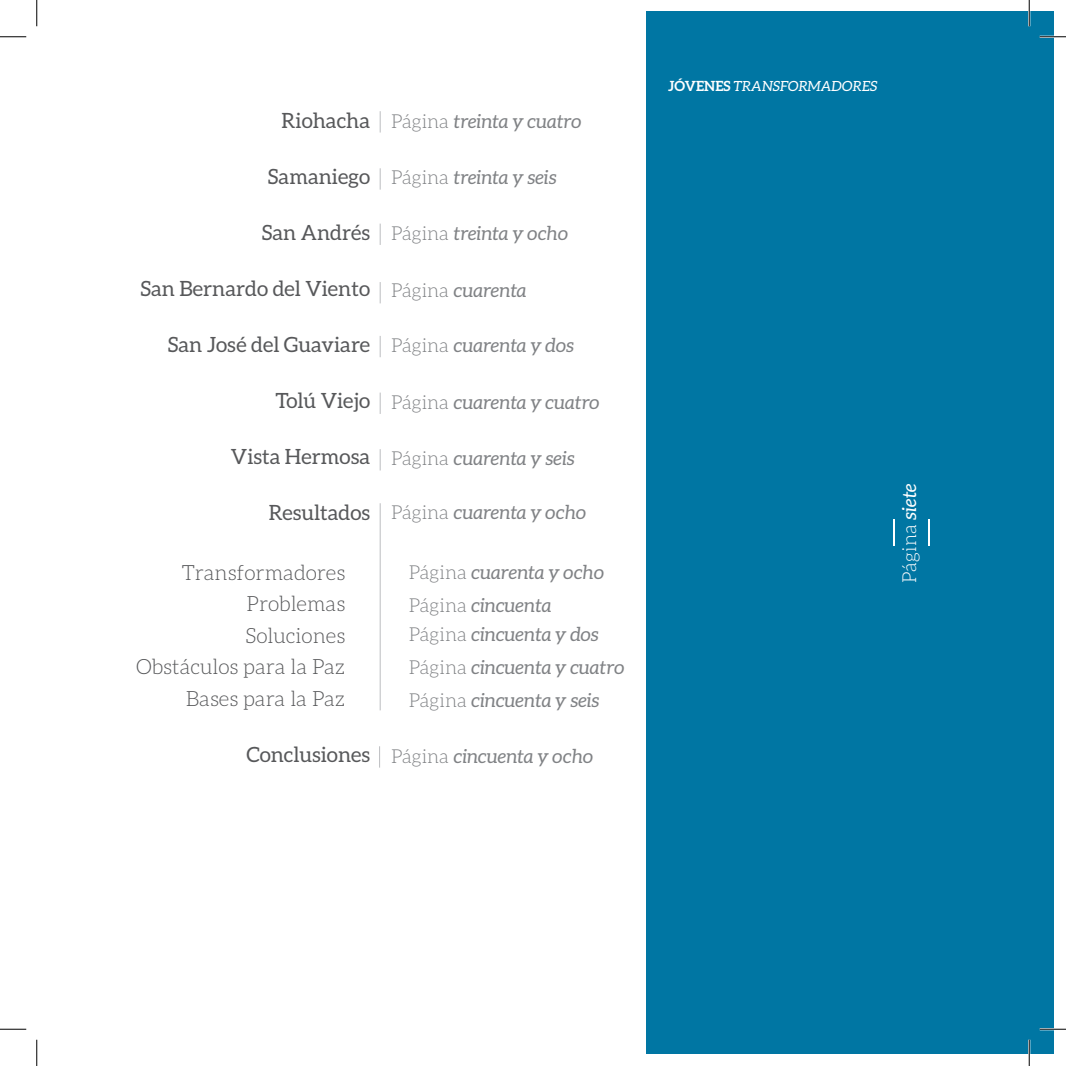
<style>
.page{position:relative;width:1066px;height:1066px;background:#fff}
.page>*{position:absolute;margin:0;border:0;box-sizing:border-box;transform-origin:0 0}
.t1{font:21px "Aleo";color:#57585a}
.t2{font:300 21px "Aleo";color:#57585a}
.t3{font:italic 19.25px "Aleo";color:#808285}
.t4{font:300 19.25px "Aleo";color:#fff}
.t5{font:italic 14px "Aleo";color:#fff}
.s1{font-weight:700;font-style:normal}
.s2{font-weight:300;font-style:normal}
.s3{font-weight:400;font-style:italic}
</style>
<div class="page">
<div style="left:646px;top:12px;width:408px;height:1042px;background:#0076a3"></div>
<svg style="left:893px;top:519px;width:1px;height:27px"></svg>
<hr style="left:928px;top:519px;width:2px;height:27px;background:#fff">
<svg style="left:380px;top:111px;width:1px;height:21px"></svg>
<svg style="left:380px;top:168px;width:1px;height:22px"></svg>
<svg style="left:380px;top:224px;width:1px;height:21px"></svg>
<svg style="left:380px;top:282px;width:1px;height:21px"></svg>
<svg style="left:380px;top:336px;width:1px;height:21px"></svg>
<svg style="left:380px;top:392px;width:1px;height:22px"></svg>
<svg style="left:380px;top:449px;width:1px;height:21px"></svg>
<hr style="left:380px;top:503px;width:1px;height:207px;background:#bcbdc0">
<svg style="left:379px;top:746px;width:1px;height:21px"></svg>
<hr style="left:1039px;top:36px;width:27px;height:2px;background:#fff">
<hr style="left:1039px;top:1028px;width:27px;height:2px;background:#fff">
<hr style="left:1028px;top:0;width:2px;height:26px;background:#fff">
<hr style="left:1028px;top:1039px;width:2px;height:27px;background:#fff">
<svg style="left:0;top:36px;width:26px;height:1px"></svg>
<svg style="left:1039px;top:36px;width:27px;height:1px"></svg>
<svg style="left:0;top:1029px;width:26px;height:1px"></svg>
<svg style="left:1039px;top:1029px;width:27px;height:1px"></svg>
<svg style="left:36px;top:0;width:1px;height:26px"></svg>
<svg style="left:36px;top:1039px;width:1px;height:27px"></svg>
<svg style="left:1029px;top:0;width:1px;height:26px"></svg>
<svg style="left:1029px;top:1039px;width:1px;height:27px"></svg>
<p class="t5" style="left:668px;top:78px;width:211px"><span class="s1">JÓVENES</span> TRANSFORMADORES</p>
<p class="t1" style="left:281px;top:109px;width:90px">Riohacha</p>
<p class="t3" style="left:391px;top:110px;width:192px"><span class="s2">Página</span> treinta y cuatro</p>
<p class="t1" style="left:268px;top:165px;width:104px">Samaniego</p>
<p class="t1" style="left:262px;top:221px;width:110px">San Andrés</p>
<p class="t3" style="left:391px;top:167px;width:167px"><span class="s2">Página</span> treinta y seis</p>
<p class="t3" style="left:391px;top:222px;width:178px"><span class="s2">Página</span> treinta y ocho</p>
<p class="t1" style="left:141px;top:277px;width:231px">San Bernardo del Viento</p>
<p class="t3" style="left:391px;top:279px;width:137px"><span class="s2">Página</span> cuarenta</p>
<p class="t1" style="left:168px;top:333px;width:204px">San José del Guaviare</p>
<p class="t1" style="left:275px;top:389px;width:96px">Tolú Viejo</p>
<p class="t1" style="left:231px;top:445px;width:141px">Vista Hermosa</p>
<p class="t1" style="left:269px;top:501px;width:103px">Resultados</p>
<p class="t2" style="left:182px;top:561px;width:165px">Transformadores</p>
<p class="t2" style="left:247px;top:592px;width:100px">Problemas</p>
<p class="t2" style="left:246px;top:624px;width:101px">Soluciones</p>
<p class="t2" style="left:136px;top:655px;width:211px">Obstáculos para la Paz</p>
<p class="t2" style="left:186px;top:687px;width:161px">Bases para la Paz</p>
<p class="t1" style="left:246px;top:742px;width:125px">Conclusiones</p>
<p class="t3" style="left:391px;top:334px;width:184px"><span class="s2">Página</span> cuarenta y dos</p>
<p class="t3" style="left:391px;top:392px;width:210px"><span class="s2">Página</span> cuarenta y cuatro</p>
<p class="t3" style="left:391px;top:448px;width:185px"><span class="s2">Página</span> cuarenta y seis</p>
<p class="t3" style="left:391px;top:501px;width:196px"><span class="s2">Página</span> cuarenta y ocho</p>
<p class="t3" style="left:409px;top:561px;width:196px"><span class="s2">Página</span> cuarenta y ocho</p>
<p class="t3" style="left:409px;top:594px;width:144px"><span class="s2">Página</span> cincuenta</p>
<p class="t3" style="left:409px;top:623px;width:191px"><span class="s2">Página</span> cincuenta y dos</p>
<p class="t3" style="left:409px;top:656px;width:217px"><span class="s2">Página</span> cincuenta y cuatro</p>
<p class="t3" style="left:409px;top:689px;width:192px"><span class="s2">Página</span> cincuenta y seis</p>
<p class="t3" style="left:391px;top:745px;width:203px"><span class="s2">Página</span> cincuenta y ocho</p>
<p class="t4" style="left:899px;top:582px;width:101px;rotate:-90deg">Página <span class="s3">siete</span></p>
</div>
